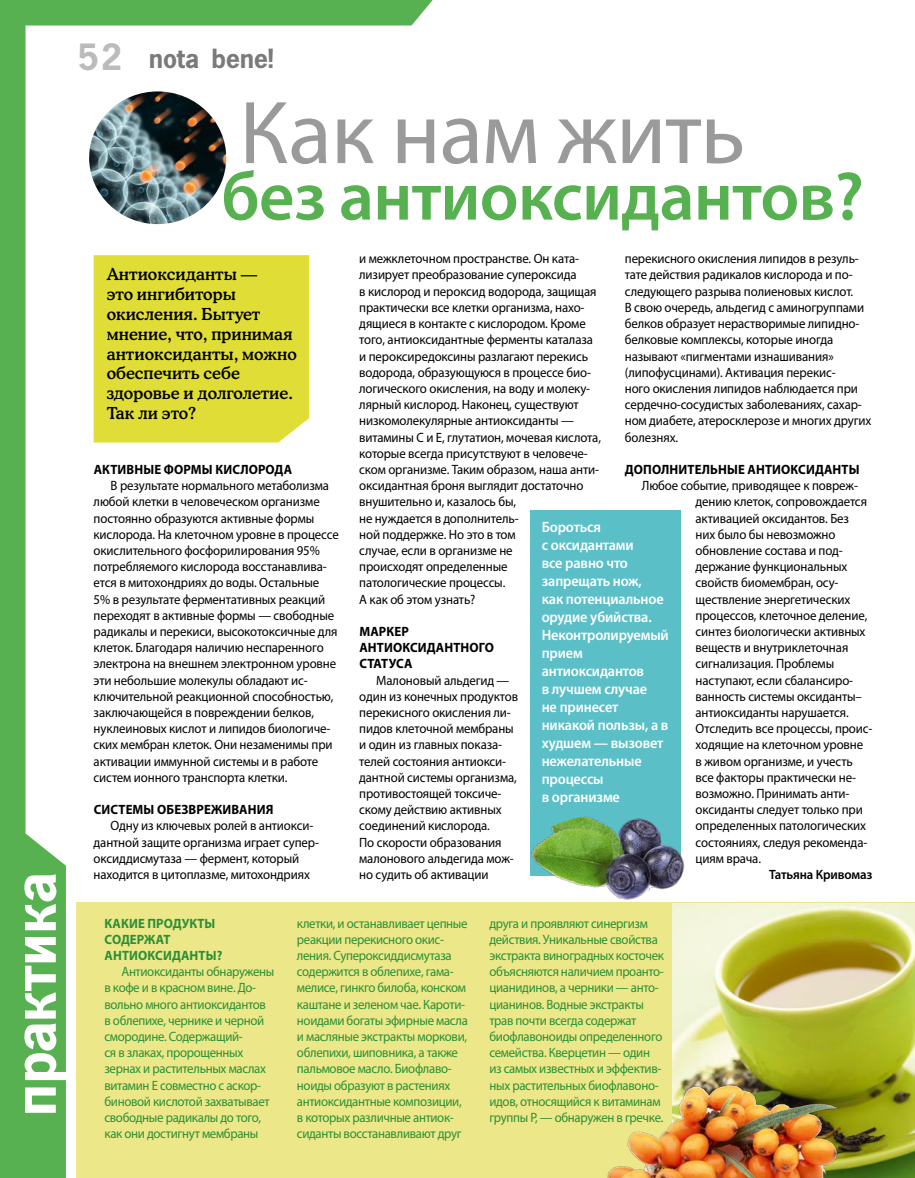
<style>
.page{position:relative;width:915px;height:1178px;background:#fff}
.page>*{position:absolute;margin:0;border:0;box-sizing:border-box;transform-origin:0 0}
.t1{font:90px "Myriad Pro";letter-spacing:-.01em;color:#9a9a9a}
.t2{font:600 69px "Myriad Pro";letter-spacing:-.01em;color:#58b151}
.t3{font:700 63px "News Paper C";color:#fff}
.t4{font:700 39px "News Paper C";color:#babbbb}
.t5{font:700 28.5px "News Paper C";color:#7a7a7a}
.t6{font:16.5px/19.8px "Cooper Md BT";color:#000}
.t7{font:600 15px/18px "Myriad Pro";letter-spacing:-.01em;color:#fff;scale:.95 1}
.t8{font:13.5px/16.2px "Myriad Pro";letter-spacing:-.01em;color:#000;scale:.95 1}
.t9{font:13.5px/16.2px "Myriad Pro";letter-spacing:-.025em;color:#2c8f37;scale:.95 1}
.t10{font:700 13.5px/16.2px "Myriad Pro";letter-spacing:.01em;color:#000;scale:.95 1}
.t11{font:700 13.5px "Myriad Pro";color:#2c8f37;scale:.95 1}
.t12{font:600 13.5px "Myriad Pro";letter-spacing:-.01em;color:#000;scale:.95 1}
</style>
<div class="page">
<svg style="left:0;top:0;width:433px;height:1178px"></svg>
<div style="left:94px;top:255px;width:215px;height:187px;background:#e1dd37"></div>
<img style="left:89px;top:91px;width:137px;height:133px">
<div style="left:77px;top:902px;width:837px;height:276px;background:#ece889"></div>
<div style="left:530px;top:510px;width:150px;height:365px;background:#5bbfc8"></div>
<img style="left:672px;top:903px;width:242px;height:275px">
<img style="left:530px;top:814px;width:155px;height:86px">
<img style="left:607px;top:1066px;width:257px;height:112px">
<h3 class="t3" style="left:1px;top:1116px;width:245px;rotate:-90deg">практика</h3>
<h3 class="t4" style="left:77px;top:36px;width:47px">52</h3>
<h3 class="t5" style="left:149px;top:44px;width:126px">nota bene!</h3>
<h1 class="t1" style="left:239px;top:77px;width:507px">Как нам жить</h1>
<h2 class="t2" style="left:221px;top:153px;width:644px">без антиоксидантов?</h2>
<p class="t6" style="left:107px;top:265px;width:192px">Антиоксиданты —<br>это ингибиторы окисления. Бытует мнение, что, принимая антиоксиданты, можно обеспечить себе здоровье и долголетие.<br>Так ли это?</p>
<p class="t8" style="left:359px;top:250px;width:256px">и межклеточном пространстве. Он ката&shy;лизирует преобразование супероксида<br>в кислород и пероксид водорода, защищая практически все клетки организма, нахо&shy;дящиеся в контакте с кислородом. Кроме того, антиоксидантные ферменты каталаза и пероксиредоксины разлагают перекись водорода, образующуюся в процессе био&shy;логического окисления, на воду и молеку&shy;лярный кислород. Наконец, существуют низкомолекулярные антиоксиданты — витамины С и Е, глутатион, мочевая кислота, которые всегда присутствуют в человече&shy;ском организме. Таким образом, наша анти&shy;оксидантная броня выглядит достаточно внушительно и, казалось бы,<br>не нуждается в дополнитель-<br>ной поддержке. Но это в том<br>случае, если в организме не<br>происходят определенные<br>патологические процессы.<br>А как об этом узнать?</p>
<p class="t10" style="left:359px;top:623px;width:21px">Маркер антиоксидантного статуса</p>
<p class="t8" style="left:359px;top:672px;width:169px;text-indent:17px">Малоновый альдегид — один из конечных продуктов перекисного окисления ли&shy;пидов клеточной мембраны и один из главных показа&shy;телей состояния антиокси&shy;дантной системы организма, противостоящей токсиче&shy;скому действию активных соединений кислорода.<br>По скорости образования малонового альдегида мож&shy;но судить об активации</p>
<p class="t8" style="left:624px;top:250px;width:261px">перекисного окисления липидов в резуль&shy;тате действия радикалов кислорода и по&shy;следующего разрыва полиеновых кислот.<br>В свою очередь, альдегид с аминогруппами белков образует нерастворимые липидно&shy;белковые комплексы, которые иногда называют «пигментами изнашивания» (липофусцинами). Активация перекис-<br>ного окисления липидов наблюдается при сердечно-сосудистых заболеваниях, сахар&shy;ном диабете, атеросклерозе и многих других болезнях.</p>
<p class="t10" style="left:624px;top:461px;width:20px">Дополнительн</p>
<p class="t10" style="left:726px;top:461px;width:32px">ые антиоксидант</p>
<p class="t10" style="left:848px;top:461px;width:13px">ы</p>
<p class="t8" style="left:695px;top:477px;width:188px;text-indent:-54px">Любое событие, приводящее к повреж&shy;дению клеток, сопровождается активацией оксидантов. Без<br>них было бы невозможно обновление состава и под&shy;держание функциональных свойств биомембран, осу&shy;ществление энергетических процессов, клеточное деление, синтез биологически активных веществ и внутриклеточная сигнализация. Проблемы наступают, если сбалансиро&shy;ванность системы оксиданты– антиоксиданты нарушается.<br>Отследить все процессы, проис&shy;ходящие на клеточном уровне в живом организме, и учесть все факторы практически не&shy;возможно. Принимать анти&shy;оксиданты следует только при определенных патологических состояниях, следуя рекоменда&shy;циям врача.</p>
<p class="t12" style="left:769px;top:866px;width:110px">Татьяна Кривомаз</p>
<p class="t10" style="left:94px;top:461px;width:19px">Активн</p>
<p class="t10" style="left:143px;top:461px;width:33px">ые форм</p>
<p class="t10" style="left:202px;top:461px;width:25px">ы кислорода</p>
<p class="t8" style="left:94px;top:477px;width:259px;text-indent:17px">В результате нормального метаболизма любой клетки в человеческом организме постоянно образуются активные формы кислорода. На клеточном уровне в процессе окислительного фосфорилирования 95% потребляемого кислорода восстанавлива&shy;ется в митохондриях до воды. Остальные 5% в результате ферментативных реакций переходят в активные формы — свободные радикалы и перекиси, высокотоксичные для клеток. Благодаря наличию неспаренного электрона на внешнем электронном уровне эти небольшие молекулы обладают ис&shy;ключительной реакционной способностью, заключающейся в повреждении белков, нуклеиновых кислот и липидов биологиче&shy;ских мембран клеток. Они незаменимы при активации иммунной системы и в работе систем ионного транспорта клетки.</p>
<p class="t10" style="left:94px;top:801px;width:18px">Систем</p>
<p class="t10" style="left:144px;top:801px;width:41px">ы обезвре</p>
<p class="t10" style="left:211px;top:801px;width:22px">живания</p>
<p class="t8" style="left:94px;top:817px;width:238px;text-indent:17px">Одну из ключевых ролей в антиокси&shy;дантной защите организма играет супер&shy;оксиддисмутаза — фермент, который находится в цитоплазме, митохондриях</p>
<p class="t7" style="left:541px;top:518px;width:135px">Бороться<br>с оксидантами<br>все равно что запрещать нож,<br>как потенциальное орудие убийства.<br>Неконтролируемый прием антиоксидантов<br>в лучшем случае<br>не принесет никакой пользы, а в худшем — вызовет нежелательные процессы<br>в организме</p>
<p class="t11" style="left:104px;top:914px;width:18px">Какие</p>
<p class="t11" style="left:147px;top:914px;width:10px">продукт</p>
<p class="t11" style="left:204px;top:914px;width:13px">ы</p>
<p class="t11" style="left:104px;top:930px;width:10px">содер</p>
<p class="t11" style="left:144px;top:930px;width:21px">жат</p>
<p class="t11" style="left:104px;top:946px;width:10px">антиоксидант</p>
<p class="t11" style="left:206px;top:946px;width:19px">ы?</p>
<p class="t9" style="left:104px;top:963px;width:180px;text-indent:17px">Антиоксиданты обнаружены в кофе и в красном вине. До&shy;вольно много антиоксидантов в облепихе, чернике и черной смородине. Содержащий-<br>ся в злаках, пророщенных зернах и растительных маслах витамин Е совместно с аскор&shy;биновой кислотой захватывает свободные радикалы до того, как они достигнут мембраны</p>
<p class="t9" style="left:297px;top:915px;width:181px">клетки, и останавливает цепные реакции перекисного окис&shy;ления. Супероксиддисмутаза содержится в облепихе, гама&shy;мелисе, гинкго билоба, конском каштане и зеленом чае. Кароти&shy;ноидами богаты эфирные масла и масляные экстракты моркови, облепихи, шиповника, а также пальмовое масло. Биофлаво&shy;ноиды образуют в растениях антиоксидантные композиции, в которых различные антиок&shy;сиданты восстанавливают друг</p>
<p class="t9" style="left:489px;top:915px;width:185px">друга и проявляют синергизм действия. Уникальные свойства экстракта виноградных косточек объясняются наличием проанто&shy;цианидинов, а черники — анто&shy;цианинов. Водные экстракты трав почти всегда содержат биофлавоноиды определенного семейства. Кверцетин — один из самых известных и эффектив&shy;ных растительных биофлавоно&shy;идов, относящийся к витаминам группы P, — обнаружен в гречке.</p>
</div>
